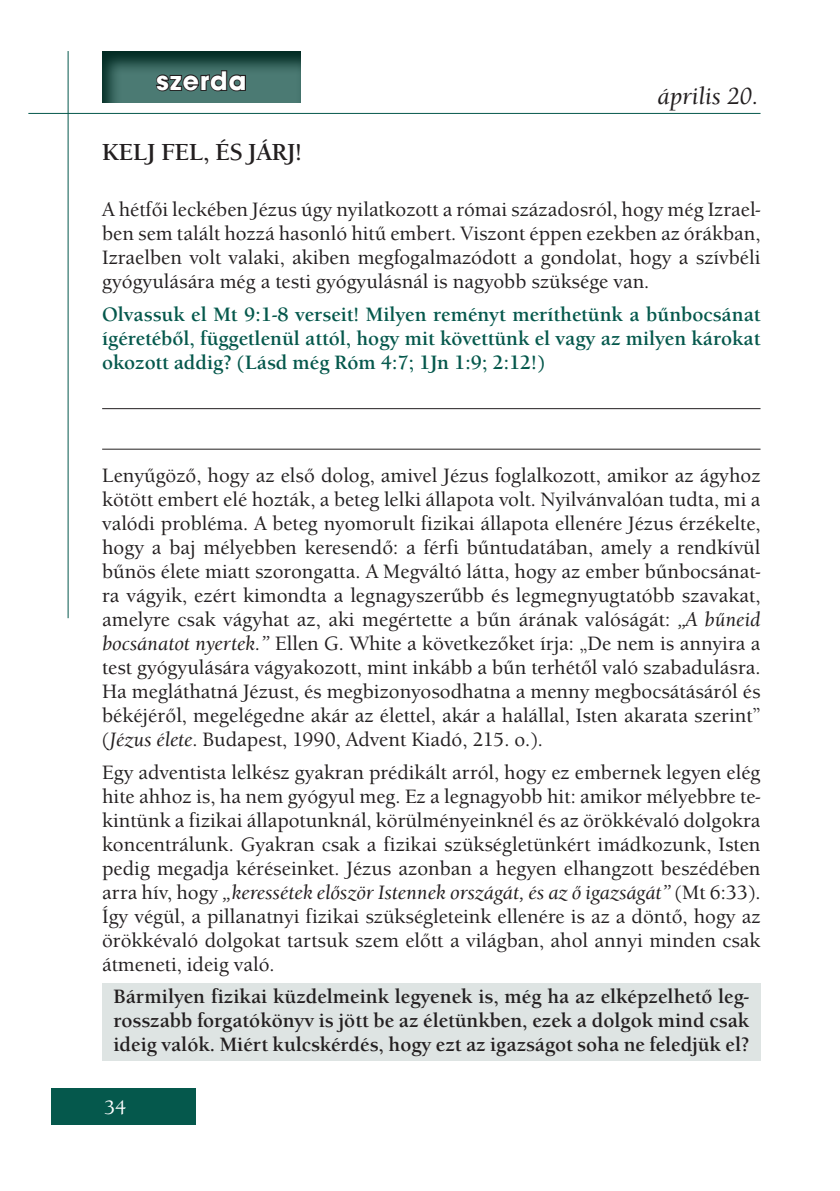
<style>
.page{position:relative;width:840px;height:1191px;background:#fff}
.page>*{position:absolute;margin:0;border:0;box-sizing:border-box;transform-origin:0 0}
.t1{font:700 28px "Avant Gar Got Itc TEE";letter-spacing:.04em;color:#fff}
.t2{font:700 24px "Berkeley Old Sty Itc TEE";color:#231f20}
.t3{font:italic 500 24px "Berkeley Old Sty Itc TEE";color:#231f20}
.t4{font:500 20px/24px "Berkeley Old Sty Itc TEE";color:#231f20;text-align:justify}
.t5{font:700 20px/24px "Berkeley Old Sty Itc TEE";color:#231f20;text-align:justify}
.t6{font:700 20px/24px "Berkeley Old Sty Itc TEE";color:#05584c;text-align:justify}
.t7{font:500 20px "Berkeley Old Sty Itc TEE";color:#fff}
.s1{font-style:italic}
</style>
<div class="page">
<div style="left:51px;top:1089px;width:145px;height:36px;background:#05584c"></div>
<hr style="left:28px;top:113px;width:732px;height:1px;background:#05584c">
<hr style="left:68px;top:51px;width:1px;height:567px;background:#05584c">
<svg style="left:102px;top:51px;width:199px;height:52px;background:#326058"></svg>
<div style="left:102px;top:982px;width:658px;height:78px;background:#dee4e3"></div>
<svg style="left:154px;top:69px;width:93px;height:24px;background:#3a5551"></svg>
<hr style="left:102px;top:408px;width:658px;height:1px;background:#231f20">
<hr style="left:102px;top:449px;width:658px;height:1px;background:#231f20">
<h1 class="t1" style="left:156px;top:63px;width:91px">szerda</h1>
<p class="t3" style="left:657px;top:82px;width:102px">április 20.</p>
<p class="t2" style="left:102px;top:138px;width:30px">Kelj</p>
<p class="t2" style="left:161px;top:138px;width:101px">fel, ésjárj</p>
<p class="t2" style="left:295px;top:138px;width:8px">!</p>
<p class="t4" style="left:102px;top:197px;width:659px">A hétfői leckében Jézus úgy nyilatkozott a római századosról, hogy még Izrael&shy;ben sem talált hozzá hasonló hitű embert. Viszont éppen ezekben az órákban, Izraelben volt valaki, akiben megfogalmazódott a gondolat, hogy a szívbéli gyógyulására még a testi gyógyulásnál is nagyobb szüksége van.</p>
<p class="t6" style="left:102px;top:302px;width:659px">Olvassuk el Mt 9:1-8 verseit! Milyen reményt meríthetünk a bűnbocsánat ígéretéből, függetlenül attól, hogy mit követtünk el vagy az milyen károkat okozott addig? (Lásd még Róm 4:7; 1Jn 1:9; 2:12!)</p>
<p class="t4" style="left:102px;top:464px;width:659px">Lenyűgöző, hogy az első dolog, amivel Jézus foglalkozott, amikor az ágyhoz kötött embert elé hozták, a beteg lelki állapota volt. Nyilvánvalóan tudta, mi a valódi probléma. A beteg nyomorult fizikai állapota ellenére Jézus érzékelte, hogy a baj mélyebben keresendő: a férfi bűntudatában, amely a rendkívül bűnös élete miatt szorongatta. A Megváltó látta, hogy az ember bűnbocsánat&shy;ra vágyik, ezért kimondta a legnagyszerűbb és legmegnyugtatóbb szavakat, amelyre csak vágyhat az, aki megértette a bűn árának valóságát: <span class="s1">„A bűneid bocsánatot nyertek.”</span> Ellen G. White a következőket írja: „De nem is annyira a test gyógyulására vágyakozott, mint inkább a bűn terhétől való szabadulásra.<br>Ha megláthatná Jézust, és megbizonyosodhatna a menny megbocsátásáról és békéjéről, megelégedne akár az élettel, akár a halállal, Isten akarata szerint” (<span class="s1">Jézus élete</span>. Budapest, 1990, Advent Kiadó, 215. o.).</p>
<p class="t4" style="left:102px;top:760px;width:659px">Egy adventista lelkész gyakran prédikált arról, hogy ez embernek legyen elég hite ahhoz is, ha nem gyógyul meg. Ez a legnagyobb hit: amikor mélyebbre te&shy;kintünk a fizikai állapotunknál, körülményeinknél és az örökkévaló dolgokra koncentrálunk. Gyakran csak a fizikai szükségletünkért imádkozunk, Isten pedig megadja kéréseinket. Jézus azonban a hegyen elhangzott beszédében arra hív, hogy <span class="s1">„keressétek először Istennek országát, és az ő igazságát”</span> (Mt 6:33).<br>Így végül, a pillanatnyi fizikai szükségleteink ellenére is az a döntő, hogy az örökkévaló dolgokat tartsuk szem előtt a világban, ahol annyi minden csak átmeneti, ideig való.</p>
<p class="t5" style="left:113px;top:985px;width:637px">Bármilyen fizikai küzdelmeink legyenek is, még ha az elképzelhető leg&shy;rosszabb forgatókönyv is jött be az életünkben, ezek a dolgok mind csak ideig valók. Miért kulcskérdés, hogy ezt az igazságot soha ne feledjük el?</p>
<p class="t7" style="left:104px;top:1096px;width:24px">34</p>
</div>
